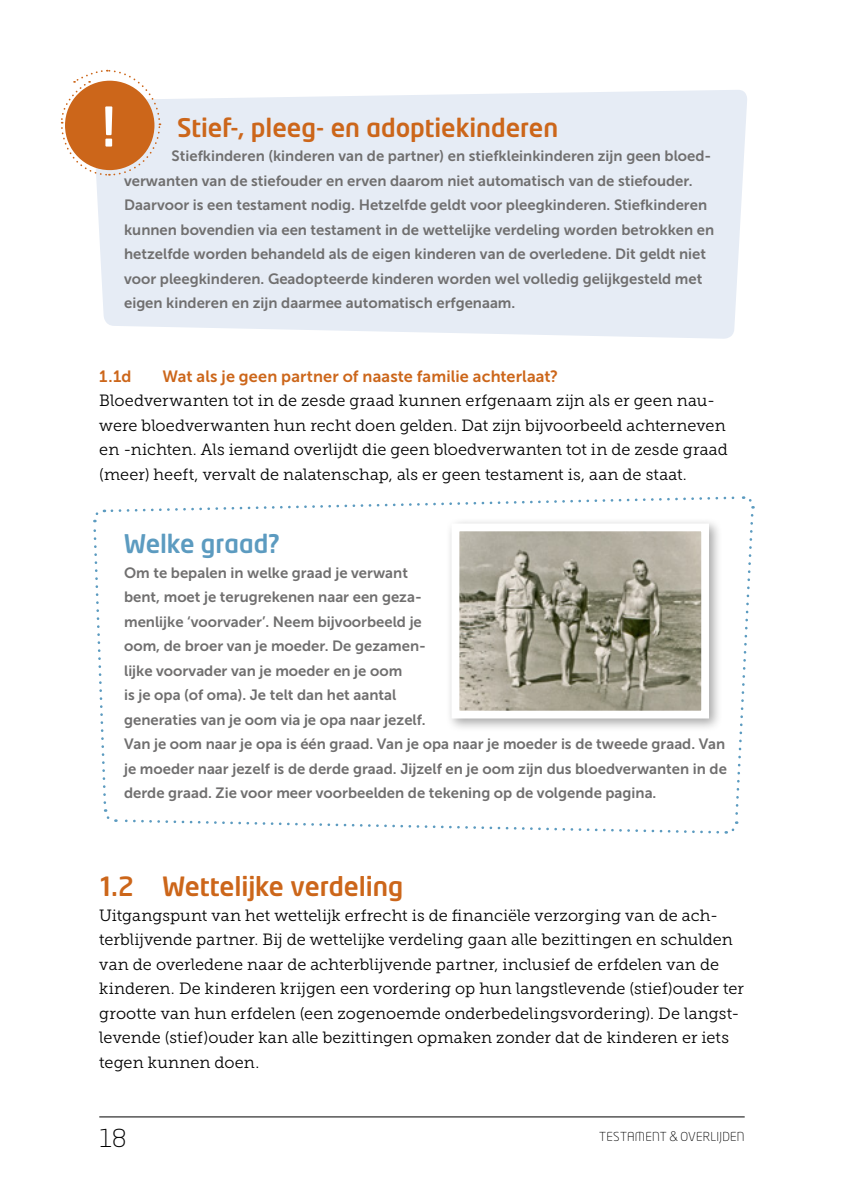
<style>
.page{position:relative;width:844px;height:1191px;background:#fff}
.page>*{position:absolute;margin:0;border:0;box-sizing:border-box;transform-origin:0 0}
.t1{font:500 52.5px "Neo Tech";color:#fff}
.t2{font:500 26.25px "Neo Tech";letter-spacing:-.005em;color:#cc661a}
.t3{font:500 25.38px "Neo Tech";color:#cc661a}
.t4{font:500 25.38px "Neo Tech";letter-spacing:-.005em;color:#5c9bc0}
.t5{font:300 24.5px "Neo Tech Std";color:#000}
.t6{font:16.28px/24.5px "Museo Slab 300";letter-spacing:.005em;color:#000}
.t7{font:16.28px "Museo Sans 700";letter-spacing:.005em;color:#cc661a}
.t8{font:14.88px/24.5px "Museo Sans 700";color:#706f6f}
.t9{font:300 12.25px "Neo Tech Std";letter-spacing:.015em;color:#000}
.s1{font-family:"Helvetica Neue";font-weight:100;font-size:14px}
</style>
<div class="page">
<hr style="left:99px;top:1116px;width:645px;height:1px;background:#000">
<div style="left:96px;top:90px;width:651px;height:249px;background:#e6ecf5"></div>
<svg style="left:93px;top:496px;width:662px;height:338px"></svg>
<svg style="left:60px;top:69px;width:101px;height:107px"></svg>
<div style="left:445px;top:517px;width:277px;height:215px;background:#000;opacity:.35"></div>
<img style="left:460px;top:532px;width:239px;height:177px">
<div style="left:451px;top:523px;width:257px;height:195px;border:8px solid #fff"></div>
<h1 class="t1" style="left:102px;top:94px;width:15px">!</h1>
<h3 class="t3" style="left:177px;top:111px;width:382px">Stief-, pleeg- en adoptiekinderen</h3>
<p class="t8" style="left:124px;top:144px;width:591px;text-indent:48px">Stiefkinderen (kinderen van de partner) en stiefkleinkinderen zijn geen bloed&shy;verwanten van de stiefouder en erven daarom niet automatisch van de stiefouder.<br>Daarvoor is een testament nodig. Hetzelfde geldt voor pleegkinderen. Stiefkinderen kunnen bovendien via een testament in de wettelijke verdeling worden betrokken en hetzelfde worden behandeld als de eigen kinderen van de overledene. Dit geldt niet voor pleegkinderen. Geadopteerde kinderen worden wel volledig gelijkgesteld met eigen kinderen en zijn daarmee automatisch erfgenaam.</p>
<p class="t7" style="left:99px;top:367px;width:34px">1.1d</p>
<p class="t7" style="left:162px;top:367px;width:397px">Wat als je geen partner of naaste familie achterlaat?</p>
<p class="t6" style="left:99px;top:388px;width:630px">Bloedverwanten tot in de zesde graad kunnen erfgenaam zijn als er geen nau&shy;were bloedverwanten hun recht doen gelden. Dat zijn bijvoorbeeld achterneven en -nichten. Als iemand overlijdt die geen bloedverwanten tot in de zesde graad (meer) heeft, vervalt de nalatenschap, als er geen testament is, aan de staat.</p>
<h3 class="t4" style="left:124px;top:528px;width:157px">Welke graad?</h3>
<p class="t8" style="left:124px;top:560px;width:604px">Om te bepalen in welke graad je verwant<br>bent, moet je terugrekenen naar een geza-<br>menlijke ‘voorvader’. Neem bijvoorbeeld je<br>oom, de broer van je moeder. De gezamen-<br>lijke voorvader van je moeder en je oom<br>is je opa (of oma). Je telt dan het aantal<br>generaties van je oom via je opa naar jezelf.<br>Van je oom naar je opa is één graad. Van je opa naar je moeder is de tweede graad. Van je moeder naar jezelf is de derde graad. Jijzelf en je oom zijn dus bloedverwanten in de derde graad. Zie voor meer voorbeelden de tekening op de volgende pagina.</p>
<h2 class="t2" style="left:99px;top:870px;width:305px">1.2 Wettelijke verdeling</h2>
<p class="t6" style="left:99px;top:903px;width:646px">Uitgangspunt van het wettelijk erfrecht is de financiële verzorging van de ach&shy;terblijvende partner. Bij de wettelijke verdeling gaan alle bezittingen en schulden van de overledene naar de achterblijvende partner, inclusief de erfdelen van de kinderen. De kinderen krijgen een vordering op hun langstlevende (stief)ouder ter grootte van hun erfdelen (een zogenoemde onderbedelingsvordering). De langst&shy;levende (stief)ouder kan alle bezittingen opmaken zonder dat de kinderen er iets tegen kunnen doen.</p>
<h3 class="t5" style="left:99px;top:1123px;width:29px">18</h3>
<p class="t9" style="left:599px;top:1129px;width:147px">TESTAMENT <span class="s1">&amp;</span> OVERLIJDEN</p>
</div>
